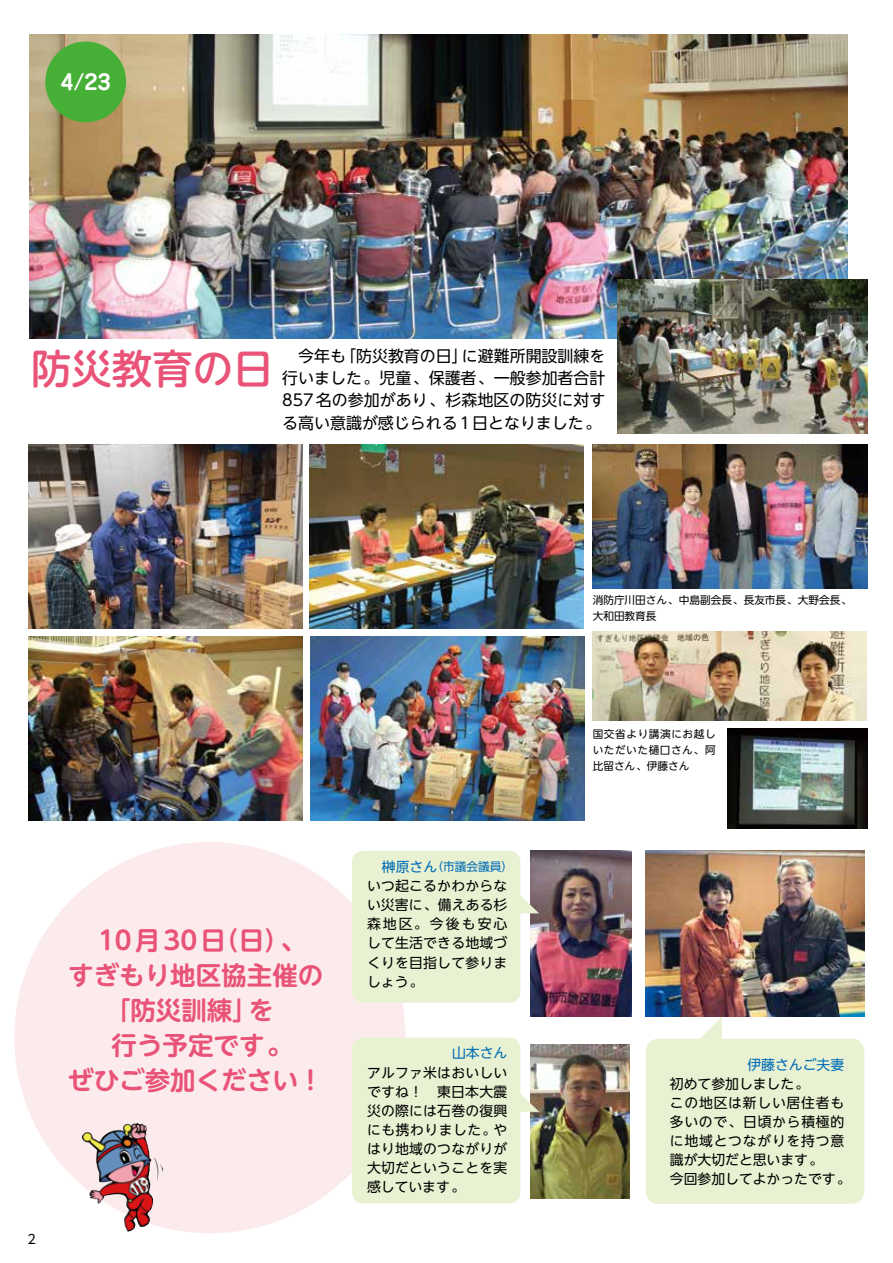
<style>
.page{position:relative;width:893px;height:1263px;background:#fff}
.page>*{position:absolute;margin:0;border:0;box-sizing:border-box;transform-origin:0 0}
.t1{font:500 40.35px "UD Shin M Go Pro";color:#e95377}
.t2{font:700 25.5px/35.1px "UD Shin M Go Pro De";color:#e95377;text-align:center}
.t3{font:700 21px "Jun 501 Pro";color:#fff}
.t4{font:15.9px/22.4px "UD Shin Go NT Pro";color:#000;text-align:justify}
.t5{font:13.8px/19.2px "UD Shin Go NT Pro";letter-spacing:.015em;color:#000;text-align:justify}
.t6{font:13.8px/19.2px "UD Shin Go NT Pro";letter-spacing:.05em;color:#000}
.t7{font:13.8px "UD Shin Go NT Pro";color:#006cb8}
.t8{font:12.75px "UD Shin Go NT Pro";color:#000}
.t9{font:11.7px "UD Shin Go NT Pro";color:#006cb8}
.t10{font:10.65px/15.9px "UD Shin Go NT Pro";color:#000;text-align:justify}
.s1{font-size:13.8px}
</style>
<div class="page">
<img style="left:539px;top:1044px;width:90px;height:154px">
<div style="left:14px;top:842px;width:391px;height:391px;background:#fcebec;border-radius:50%"></div>
<svg style="left:352px;top:1037px;width:187px;height:166px;background:#e5edcf"></svg>
<img style="left:30px;top:34px;width:818px;height:305px">
<img style="left:82px;top:1123px;width:81px;height:108px">
<svg style="left:646px;top:1017px;width:218px;height:187px;background:#eaf2d6"></svg>
<img style="left:29px;top:637px;width:274px;height:183px">
<img style="left:310px;top:637px;width:275px;height:183px">
<img style="left:309px;top:445px;width:275px;height:183px">
<img style="left:29px;top:444px;width:274px;height:184px">
<img style="left:593px;top:444px;width:274px;height:145px">
<img style="left:593px;top:631px;width:273px;height:89px">
<img style="left:727px;top:728px;width:140px;height:100px">
<img style="left:646px;top:851px;width:218px;height:166px">
<img style="left:530px;top:851px;width:101px;height:166px">
<img style="left:617px;top:279px;width:250px;height:155px">
<svg style="left:352px;top:851px;width:187px;height:152px;background:#e3ebcf"></svg>
<div style="left:45px;top:42px;width:81px;height:80px;background:#45b035;border-radius:50%"></div>
<h3 class="t3" style="left:61px;top:65px;width:52px">4/23</h3>
<h1 class="t1" style="left:31px;top:336px;width:244px">防災教育の日</h1>
<p class="t4" style="left:282px;top:344px;width:325px">　今年も「防災教育の日」に避難所開設訓練を行いました。児童、保護者、一般参加者合計857名の参加があり、杉森地区の防災に対する高い意識が感じられる1日となりました。</p>
<p class="t10" style="left:593px;top:591px;width:261px">消防庁川田さん、中島副会長、長友市長、大野会長、大和田教育長</p>
<p class="t10" style="left:593px;top:725px;width:125px">国交省より講演にお越しいただいた樋口さん、阿比留さん、伊藤さん</p>
<h2 class="t2" style="left:68px;top:921px;width:257px">10月30日（日）、<br>すぎもり地区協主催の「防災訓練」を<br>行う予定です。<br>ぜひご参加ください！</h2>
<p class="t8" style="left:28px;top:1229px;width:10px">2</p>
<p class="t9" style="left:382px;top:857px;width:133px"><span class="s1">榊原さん</span>（市議会議員）</p>
<p class="t5" style="left:367px;top:876px;width:142px">いつ起こるかわからない災害に、備えある杉森地区。今後も安心して生活できる地域づくりを目指して参りましょう。</p>
<p class="t7" style="left:452px;top:1042px;width:57px">山本さん</p>
<p class="t5" style="left:367px;top:1062px;width:142px">アルファ米はおいしいですね！　東日本大震災の際には石巻の復興にも携わりました。やはり地域のつながりが大切だということを実感しています。</p>
<p class="t7" style="left:747px;top:1053px;width:98px">伊藤さんご夫妻</p>
<p class="t6" style="left:670px;top:1073px;width:183px">初めて参加しました。<br>この地区は新しい居住者も多いので、日頃から積極的に地域とつながりを持つ意識が大切だと思います。<br>今回参加してよかったです。</p>
</div>
